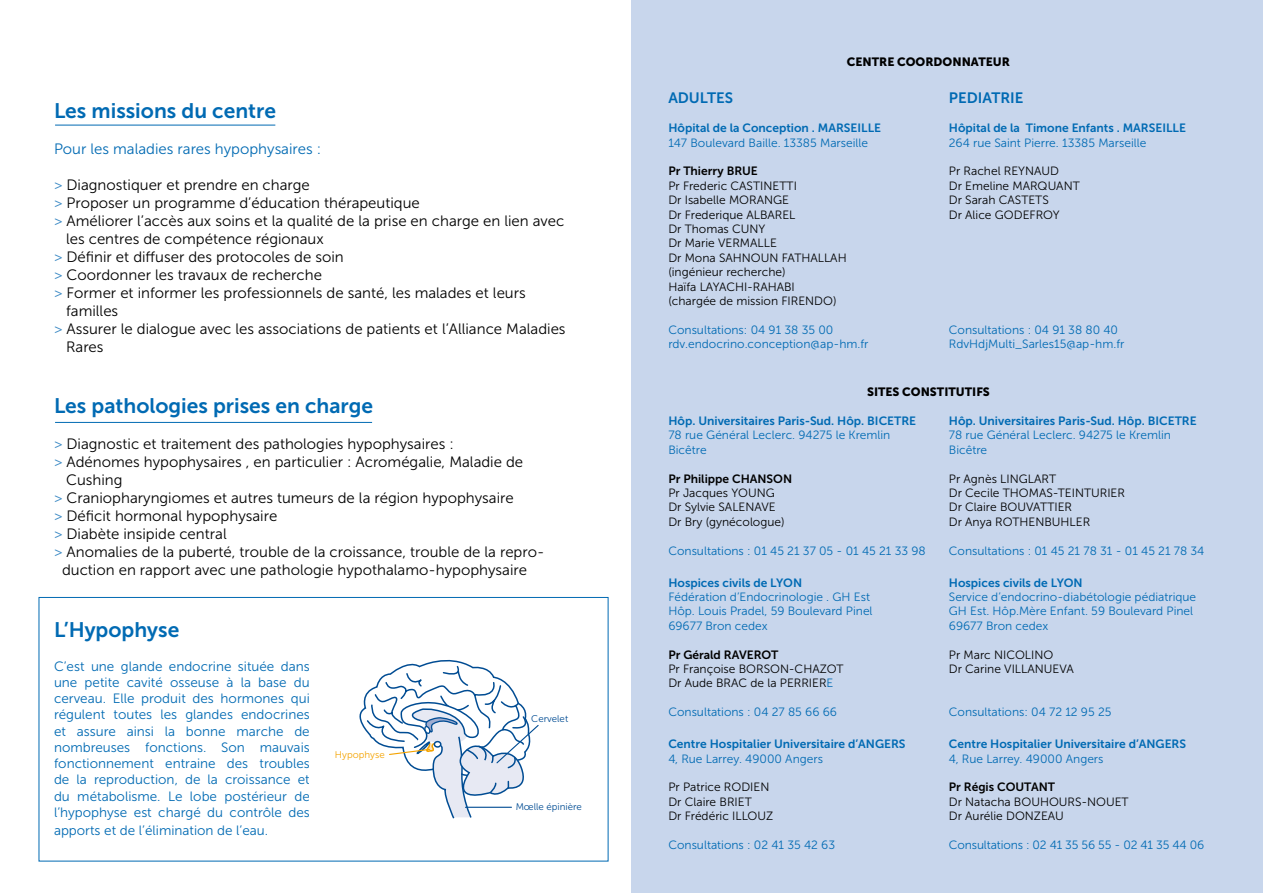
<style>
.page{position:relative;width:1263px;height:893px;background:#fff}
.page>*{position:absolute;margin:0;border:0;box-sizing:border-box;transform-origin:0 0}
.t1{font:21px "Museo Sans 700";color:#006ab3}
.t2{font:15px "Museo Sans 300";color:#000}
.t3{font:15px "Museo Sans 300";color:#006ab3}
.t4{font:15px "Museo Sans 700";color:#006ab3}
.t5{font:13.5px/16.2px "Museo Sans 300";color:#006ab3;text-align:justify}
.t6{font:12px/14.4px "Museo Sans 300";color:#006ab3}
.t7{font:12px/14.4px "Museo Sans 300";color:#000}
.t8{font:12px "Museo Sans 700";color:#006ab3}
.t9{font:12px "Museo Sans 700";color:#000}
.t10{font:12px "Museo Sans 900";color:#000}
.t11{font:9.75px "Museo Sans 300";color:#004c93}
.t12{font:9.75px "Museo Sans 300";color:#f4a300}
.s1{color:#3b89c4}
.s2{color:#006ab3}
</style>
<div class="page">
<div style="left:631px;top:0;width:632px;height:893px;background:#c8d6ec"></div>
<hr style="left:55px;top:125px;width:220px;height:1px;background:#006ab3">
<hr style="left:55px;top:422px;width:317px;height:1px;background:#006ab3">
<svg style="left:359px;top:659px;width:180px;height:160px"></svg>
<div style="left:434px;top:741px;width:7px;height:7px;border:2px solid #004c93;border-radius:50%"></div>
<div style="left:39px;top:597px;width:569px;height:264px;border:1px solid #006ab3"></div>
<h1 class="t1" style="left:54px;top:99px;width:223px">Les missions du centre</h1>
<p class="t3" style="left:54px;top:141px;width:269px">Pour les maladies rares hypophysaires :</p>
<p class="t2" style="left:54px;top:177px;width:257px"><span class="s1">&gt;</span> Diagnostiquer et prendre en charge</p>
<p class="t2" style="left:54px;top:195px;width:367px"><span class="s1">&gt;</span> Proposer un programme d’éducation thérapeutique</p>
<p class="t2" style="left:54px;top:213px;width:512px"><span class="s1">&gt;</span> Améliorer l’accès aux soins et la qualité de la prise en charge en lien avec</p>
<p class="t2" style="left:66px;top:231px;width:259px">les centres de compétence régionaux</p>
<p class="t2" style="left:54px;top:249px;width:291px"><span class="s1">&gt;</span> Définir et diffuser des protocoles de soin</p>
<p class="t2" style="left:54px;top:267px;width:269px"><span class="s1">&gt;</span> Coordonner les travaux de recherche</p>
<p class="t2" style="left:54px;top:285px;width:473px"><span class="s1">&gt;</span> Former et informer les professionnels de santé, les malades et leurs</p>
<p class="t2" style="left:66px;top:303px;width:54px">familles</p>
<p class="t2" style="left:54px;top:321px;width:513px"><span class="s1">&gt;</span> Assurer le dialogue avec les associations de patients et l’Alliance Maladies</p>
<p class="t2" style="left:66px;top:339px;width:39px">Rares</p>
<h1 class="t1" style="left:54px;top:394px;width:321px">Les pathologies prises en charge</h1>
<p class="t2" style="left:54px;top:436px;width:401px"><span class="s1">&gt;</span> Diagnostic et traitement des pathologies hypophysaires :</p>
<p class="t2" style="left:54px;top:454px;width:471px"><span class="s1">&gt;</span> Adénomes hypophysaires , en particulier : Acromégalie, Maladie de</p>
<p class="t2" style="left:66px;top:472px;width:58px">Cushing</p>
<p class="t2" style="left:54px;top:490px;width:461px"><span class="s1">&gt;</span> Craniopharyngiomes et autres tumeurs de la région hypophysaire</p>
<p class="t2" style="left:54px;top:508px;width:225px"><span class="s1">&gt;</span> Déficit hormonal hypophysaire</p>
<p class="t2" style="left:54px;top:526px;width:174px"><span class="s1">&gt;</span> Diabète insipide central</p>
<p class="t2" style="left:54px;top:544px;width:492px"><span class="s1">&gt;</span> Anomalies de la puberté, trouble de la croissance, trouble de la repro-</p>
<p class="t2" style="left:62px;top:562px;width:466px">duction en rapport avec une pathologie hypothalamo-hypophysaire</p>
<h1 class="t1" style="left:54px;top:618px;width:127px">L’Hypophyse</h1>
<p class="t5" style="left:54px;top:658px;width:257px">C’est une glande endocrine située dans une petite cavité osseuse à la base du cerveau. Elle produit des hormones qui régulent toutes les glandes endocrines et assure ainsi la bonne marche de nombreuses fonctions. Son mauvais fonctionnement entraine des troubles de la reproduction, de la croissance et du métabolisme. Le lobe postérieur de l’hypophyse est chargé du contrôle des</p>
<p class="t5" style="left:54px;top:822px;width:216px">apports et de l’élimination de l’eau.</p>
<p class="t12" style="left:335px;top:749px;width:51px">Hypophyse</p>
<p class="t11" style="left:531px;top:713px;width:38px">Cervelet</p>
<p class="t11" style="left:516px;top:801px;width:68px">Mœlle épinière</p>
<p class="t10" style="left:847px;top:55px;width:162px">CENTRE COORDONNATEUR</p>
<p class="t4" style="left:668px;top:90px;width:66px">ADULTES</p>
<p class="t8" style="left:668px;top:121px;width:214px">Hôpital de la Conception . MARSEILLE</p>
<p class="t6" style="left:668px;top:135px;width:201px">147 Boulevard Baille. 13385 Marseille</p>
<p class="t9" style="left:668px;top:165px;width:91px">Pr Thierry BRUE</p>
<p class="t7" style="left:668px;top:179px;width:180px">Pr Frederic CASTINETTI<br>Dr Isabelle MORANGE<br>Dr Frederique ALBAREL<br>Dr Thomas CUNY<br>Dr Marie VERMALLE<br>Dr Mona SAHNOUN FATHALLAH (ingénieur recherche)<br>Haïfa LAYACHI-RAHABI<br>(chargée de mission FIRENDO)</p>
<p class="t6" style="left:668px;top:323px;width:202px">Consultations: 04 91 38 35 00 rdv.endocrino.conception@ap-hm.fr</p>
<p class="t4" style="left:949px;top:90px;width:76px">PEDIATRIE</p>
<p class="t8" style="left:949px;top:121px;width:239px">Hôpital de la Timone Enfants . MARSEILLE</p>
<p class="t6" style="left:949px;top:135px;width:199px">264 rue Saint Pierre. 13385 Marseille</p>
<p class="t7" style="left:949px;top:164px;width:132px">Pr Rachel REYNAUD<br>Dr Emeline MARQUANT<br>Dr Sarah CASTETS<br>Dr Alice GODEFROY</p>
<p class="t6" style="left:949px;top:323px;width:177px">Consultations : 04 91 38 80 40<br>RdvHdjMulti_Sarles15@ap-hm.fr</p>
<p class="t10" style="left:867px;top:385px;width:91px">SITES CONSTITUT</p>
<p class="t10" style="left:972px;top:385px;width:19px">IFS</p>
<p class="t8" style="left:668px;top:414px;width:249px">Hôp. Universitaires Paris-Sud. Hôp. BICETRE</p>
<p class="t6" style="left:668px;top:428px;width:224px">78 rue Général Leclerc. 94275 le Kremlin<br>Bicêtre</p>
<p class="t9" style="left:668px;top:472px;width:125px">Pr Philippe CHANSON</p>
<p class="t7" style="left:668px;top:486px;width:118px">Pr Jacques YOUNG<br>Dr Sylvie SALENAVE<br>Dr Bry (gynécologue)</p>
<p class="t6" style="left:668px;top:543px;width:259px">Consultations : 01 45 21 37 05 - 01 45 21 33 98</p>
<p class="t8" style="left:668px;top:576px;width:135px">Hospices civils de LYON</p>
<p class="t6" style="left:668px;top:590px;width:206px">Fédération d’Endocrinologie . GH Est<br>Hôp. Louis Pradel, 59 Boulevard Pinel<br>69677 Bron cedex</p>
<p class="t9" style="left:668px;top:648px;width:112px">Pr Gérald RAVEROT</p>
<p class="t7" style="left:668px;top:662px;width:177px">Pr Françoise BORSON-CHAZOT<br>Dr Aude BRAC de la PERRIER<span class="s2">E</span></p>
<p class="t6" style="left:668px;top:705px;width:170px">Consultations : 04 27 85 66 66</p>
<p class="t8" style="left:668px;top:737px;width:239px">Centre Hospitalier Universitaire d’ANGERS</p>
<p class="t6" style="left:668px;top:751px;width:156px">4, Rue Larrey. 49000 Angers</p>
<p class="t7" style="left:668px;top:780px;width:106px">Pr Patrice RODIEN<br>Dr Claire BRIET<br>Dr Frédéric ILLOUZ</p>
<p class="t6" style="left:668px;top:838px;width:168px">Consultations : 02 41 35 42 63</p>
<p class="t8" style="left:949px;top:414px;width:249px">Hôp. Universitaires Paris-Sud. Hôp. BICETRE</p>
<p class="t6" style="left:949px;top:428px;width:224px">78 rue Général Leclerc. 94275 le Kremlin<br>Bicêtre</p>
<p class="t7" style="left:949px;top:471px;width:178px">Pr Agnès LINGLART<br>Dr Cecile THOMAS-TEINTURIER<br>Dr Claire BOUVATTIER<br>Dr Anya ROTHENBUHLER</p>
<p class="t6" style="left:949px;top:543px;width:257px">Consultations : 01 45 21 78 31 - 01 45 21 78 34</p>
<p class="t8" style="left:949px;top:576px;width:135px">Hospices civils de LYON</p>
<p class="t6" style="left:949px;top:590px;width:249px">Service d’endocrino-diabétologie pédiatrique<br>GH Est. Hôp.Mère Enfant. 59 Boulevard Pinel<br>69677 Bron cedex</p>
<p class="t7" style="left:949px;top:647px;width:126px">Pr Marc NICOLINO<br>Dr Carine VILLANUEVA</p>
<p class="t6" style="left:949px;top:705px;width:164px">Consultations: 04 72 12 95 25</p>
<p class="t8" style="left:949px;top:737px;width:239px">Centre Hospitalier Universitaire d’ANGERS</p>
<p class="t6" style="left:949px;top:751px;width:156px">4, Rue Larrey. 49000 Angers</p>
<p class="t9" style="left:949px;top:781px;width:108px">Pr Régis COUTANT</p>
<p class="t7" style="left:949px;top:795px;width:181px">Dr Natacha BOUHOURS-NOUET<br>Dr Aurélie DONZEAU</p>
<p class="t6" style="left:949px;top:838px;width:257px">Consultations : 02 41 35 56 55 - 02 41 35 44 06</p>
</div>
